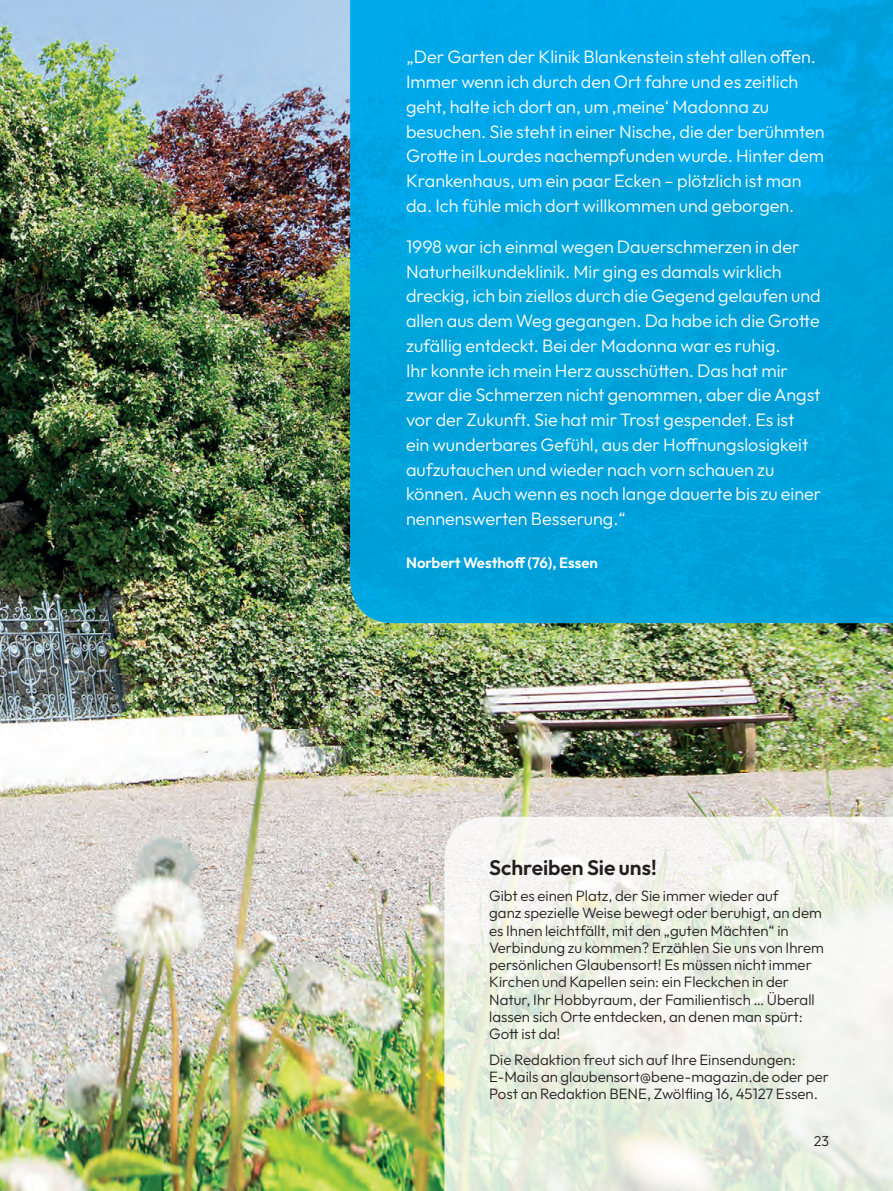
<style>
.page{position:relative;width:893px;height:1191px;background:#fff}
.page>*{position:absolute;margin:0;border:0;box-sizing:border-box;transform-origin:0 0}
.t1{font:600 21px "Outfit";color:#231f20}
.t2{font:300 18px/24.8px "Outfit";color:#fff}
.t3{font:300 15px/17.2px "Outfit";color:#231f20}
.t4{font:600 15px "Outfit";color:#fff}
.t5{font:300 14.25px "Outfit";color:#231f20}
</style>
<div class="page">
<img style="left:0;top:0;width:893px;height:1191px">
<svg style="left:444px;top:816px;width:449px;height:375px"></svg>
<svg style="left:350px;top:0;width:543px;height:623px;background:#00a4de"></svg>
<p class="t2" style="left:406px;top:45px;width:420px">„Der Garten der Klinik Blankenstein steht allen offen.<br>Immer wenn ich durch den Ort fahre und es zeitlich geht, halte ich dort an, um ,meine‘ Madonna zu besuchen. Sie steht in einer Nische, die der berühmten Grotte in Lourdes nachempfunden wurde. Hinter dem Krankenhaus, um ein paar Ecken – plötzlich ist man da. Ich fühle mich dort willkommen und geborgen.</p>
<p class="t2" style="left:406px;top:234px;width:417px">1998 war ich einmal wegen Dauerschmerzen in der Naturheilkundeklinik. Mir ging es damals wirklich dreckig, ich bin ziellos durch die Gegend gelaufen und allen aus dem Weg gegangen. Da habe ich die Grotte zufällig entdeckt. Bei der Madonna war es ruhig.<br>Ihr konnte ich mein Herz ausschütten. Das hat mir zwar die Schmerzen nicht genommen, aber die Angst vor der Zukunft. Sie hat mir Trost gespendet. Es ist ein wunderbares Gefühl, aus der Hoffnungslosigkeit aufzutauchen und wieder nach vorn schauen zu können. Auch wenn es noch lange dauerte bis zu einer nennenswerten Besserung.“</p>
<p class="t4" style="left:406px;top:554px;width:193px">Norbert Westhoff (76), Essen</p>
<p class="t1" style="left:489px;top:856px;width:169px">Schreiben Sie uns!</p>
<p class="t3" style="left:489px;top:887px;width:336px">Gibt es einen Platz, der Sie immer wieder auf<br>ganz spezielle Weise bewegt oder beruhigt, an dem es Ihnen leichtfällt, mit den „guten Mächten“ in Verbindung zu kommen? Erzählen Sie uns von Ihrem persönlichen Glaubensort! Es müssen nicht immer Kirchen und Kapellen sein: ein Fleckchen in der Natur, Ihr Hobbyraum, der Familientisch … Überall lassen sich Orte entdecken, an denen man spürt:<br>Gott ist da!</p>
<p class="t3" style="left:489px;top:1050px;width:341px">Die Redaktion freut sich auf Ihre Einsendungen:<br>E-Mails an glaubensort@bene-magazin.de oder per<br>Post an Redaktion BENE, Zwölfling 16, 45127 Essen.</p>
<p class="t5" style="left:814px;top:1132px;width:17px">23</p>
</div>
